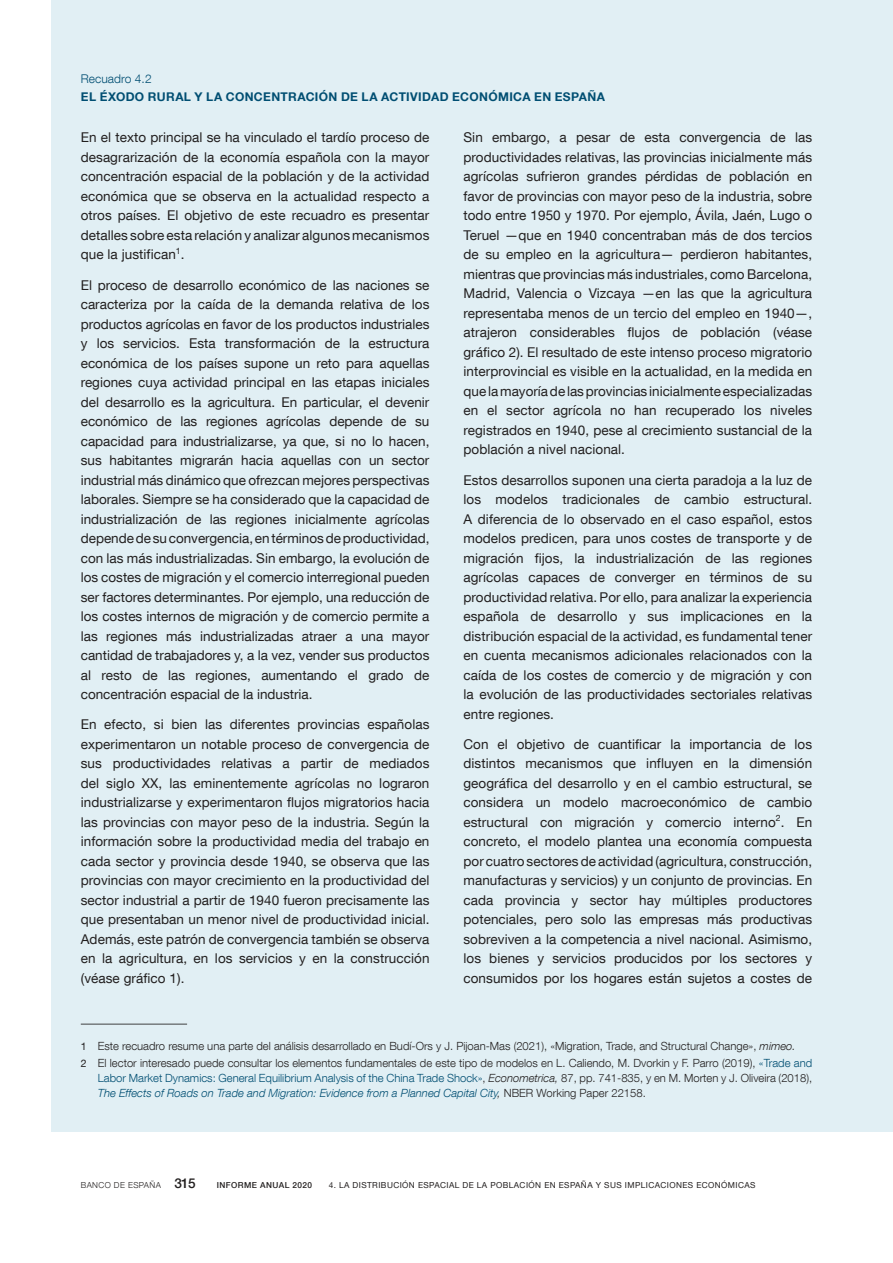
<style>
.page{position:relative;width:893px;height:1263px;background:#fff}
.page>*{position:absolute;margin:0;border:0;box-sizing:border-box;transform-origin:0 0}
.t1{font:13.5px/19.5px "Bd E Neue Helvetica";letter-spacing:.005em;color:#221f1f;text-align:justify}
.t2{font:700 12px "Bd E Neue Helvetica";letter-spacing:.03em;color:#004e72}
.t3{font:300 12px "Bd E Neue Helvetica";letter-spacing:.005em;color:#004e72}
.t4{font:300 11.25px/17.1px "Bd E Neue Helvetica";color:#221f1f}
.t5{font:italic 300 11.25px/15px "Bd E Neue Helvetica";color:#004e72}
.t6{font:8.25px "Bd E Neue Helvetica";letter-spacing:.05em;color:#221f1f}
.t7{font:300 8.25px "Bd E Neue Helvetica";letter-spacing:.05em;color:#221f1f}
.t8{font:500 8.25px "Bd E Neue Helvetica";letter-spacing:.05em;color:#221f1f}
.s1{font-weight:400;font-size:10.5px}
.s2{font-style:italic}
.s3{color:#004e72}
.s4{font-style:normal}
.s5{font-style:normal;color:#221f1f}
.s6{color:#221f1f}
.s7{font-weight:500;font-size:13.5px}
</style>
<div class="page">
<div style="left:51px;top:0;width:842px;height:1131px;background:#e1eff4"></div>
<hr style="left:81px;top:1024px;width:106px;height:1px;background:#404041">
<p class="t3" style="left:81px;top:74px;width:72px">Recuadro 4.2</p>
<p class="t2" style="left:81px;top:90px;width:526px">EL ÉXODO RURAL Y LA CONCENTRACIÓN DE LA ACTIVIDAD ECONÓMICA EN ESPAÑA</p>
<p class="t1" style="left:81px;top:129px;width:350px">En el texto principal se ha vinculado el tardío proceso de desagrarización de la economía española con la mayor concentración espacial de la población y de la actividad económica que se observa en la actualidad respecto a otros países. El objetivo de este recuadro es presentar detalles sobre esta relación y analizar algunos mecanismos que la justifican<sup>1</sup>.</p>
<p class="t1" style="left:81px;top:276px;width:350px">El proceso de desarrollo económico de las naciones se caracteriza por la caída de la demanda relativa de los productos agrícolas en favor de los productos industriales y los servicios. Esta transformación de la estructura económica de los países supone un reto para aquellas regiones cuya actividad principal en las etapas iniciales del desarrollo es la agricultura. En particular, el devenir económico de las regiones agrícolas depende de su capacidad para industrializarse, ya que, si no lo hacen, sus habitantes migrarán hacia aquellas con un sector industrial más dinámico que ofrezcan mejores perspectivas laborales. Siempre se ha considerado que la capacidad de industrialización de las regiones inicialmente agrícolas depende de su convergencia, en términos de productividad, con las más industrializadas. Sin embargo, la evolución de los costes de migración y el comercio interregional pueden ser factores determinantes. Por ejemplo, una reducción de los costes internos de migración y de comercio permite a las regiones más industrializadas atraer a una mayor cantidad de trabajadores y, a la vez, vender sus productos al resto de las regiones, aumentando el grado de concentración espacial de la industria.</p>
<p class="t1" style="left:81px;top:714px;width:350px">En efecto, si bien las diferentes provincias españolas experimentaron un notable proceso de convergencia de sus productividades relativas a partir de mediados del siglo XX, las eminentemente agrícolas no lograron industrializarse y experimentaron flujos migratorios hacia las provincias con mayor peso de la industria. Según la información sobre la productividad media del trabajo en cada sector y provincia desde 1940, se observa que las provincias con mayor crecimiento en la productividad del sector industrial a partir de 1940 fueron precisamente las que presentaban un menor nivel de productividad inicial.<br>Además, este patrón de convergencia también se observa en la agricultura, en los servicios y en la construcción (véase gráfico 1).</p>
<p class="t1" style="left:463px;top:129px;width:350px">Sin embargo, a pesar de esta convergencia de las productividades relativas, las provincias inicialmente más agrícolas sufrieron grandes pérdidas de población en favor de provincias con mayor peso de la industria, sobre todo entre 1950 y 1970. Por ejemplo, Ávila, Jaén, Lugo o Teruel —que en 1940 concentraban más de dos tercios de su empleo en la agricultura— perdieron habitantes, mientras que provincias más industriales, como Barcelona, Madrid, Valencia o Vizcaya —en las que la agricultura representaba menos de un tercio del empleo en 1940—, atrajeron considerables flujos de población (véase gráfico 2). El resultado de este intenso proceso migratorio interprovincial es visible en la actualidad, en la medida en que la mayoría de las provincias inicialmente especializadas en el sector agrícola no han recuperado los niveles registrados en 1940, pese al crecimiento sustancial de la población a nivel nacional.</p>
<p class="t1" style="left:463px;top:471px;width:350px">Estos desarrollos suponen una cierta paradoja a la luz de los modelos tradicionales de cambio estructural.<br>A diferencia de lo observado en el caso español, estos modelos predicen, para unos costes de transporte y de migración fijos, la industrialización de las regiones agrícolas capaces de converger en términos de su productividad relativa. Por ello, para analizar la experiencia española de desarrollo y sus implicaciones en la distribución espacial de la actividad, es fundamental tener en cuenta mecanismos adicionales relacionados con la caída de los costes de comercio y de migración y con la evolución de las productividades sectoriales relativas entre regiones.</p>
<p class="t1" style="left:463px;top:734px;width:350px">Con el objetivo de cuantificar la importancia de los distintos mecanismos que influyen en la dimensión geográfica del desarrollo y en el cambio estructural, se considera un modelo macroeconómico de cambio estructural con migración y comercio interno<sup>2</sup>. En concreto, el modelo plantea una economía compuesta por cuatro sectores de actividad (agricultura, construcción, manufacturas y servicios) y un conjunto de provincias. En cada provincia y sector hay múltiples productores potenciales, pero solo las empresas más productivas sobreviven a la competencia a nivel nacional. Asimismo, los bienes y servicios producidos por los sectores y consumidos por los hogares están sujetos a costes de</p>
<p class="t4" style="left:81px;top:1038px;width:733px"><span class="s1">1</span> Este recuadro resume una parte del análisis desarrollado en Budí-Ors y J. Pijoan-Mas (2021), «Migration, Trade, and Structural Change», <span class="s2">mimeo.<br></span><span class="s1">2</span> El lector interesado puede consultar los elementos fundamentales de este tipo de modelos en L. Caliendo, M. Dvorkin y F. Parro (2019), <span class="s3">«Trade and</span></p>
<p class="t5" style="left:98px;top:1072px;width:716px"><span class="s4">Labor Market Dynamics: General Equilibrium Analysis of the China Trade Shock»</span><span class="s5">,</span> <span class="s6">Econometrica,</span> <span class="s5">87, pp. 741-835, y en M. Morten y J. Oliveira (2018),<br></span>The Effects of Roads on Trade and Migration: Evidence from a Planned Capital City<span class="s6">,</span> <span class="s5">NBER Working Paper 22158.</span></p>
<p class="t7" style="left:81px;top:1182px;width:116px">BANCO DE ESPAÑA <span class="s7">315</span></p>
<p class="t8" style="left:217px;top:1180px;width:97px">INFORME ANUAL 2020</p>
<p class="t6" style="left:329px;top:1180px;width:428px">4. LA DISTRIBUCIÓN ESPACIAL DE LA POBLACIÓN EN ESPAÑA Y SUS IMPLICACIONES ECONÓMICAS</p>
</div>
